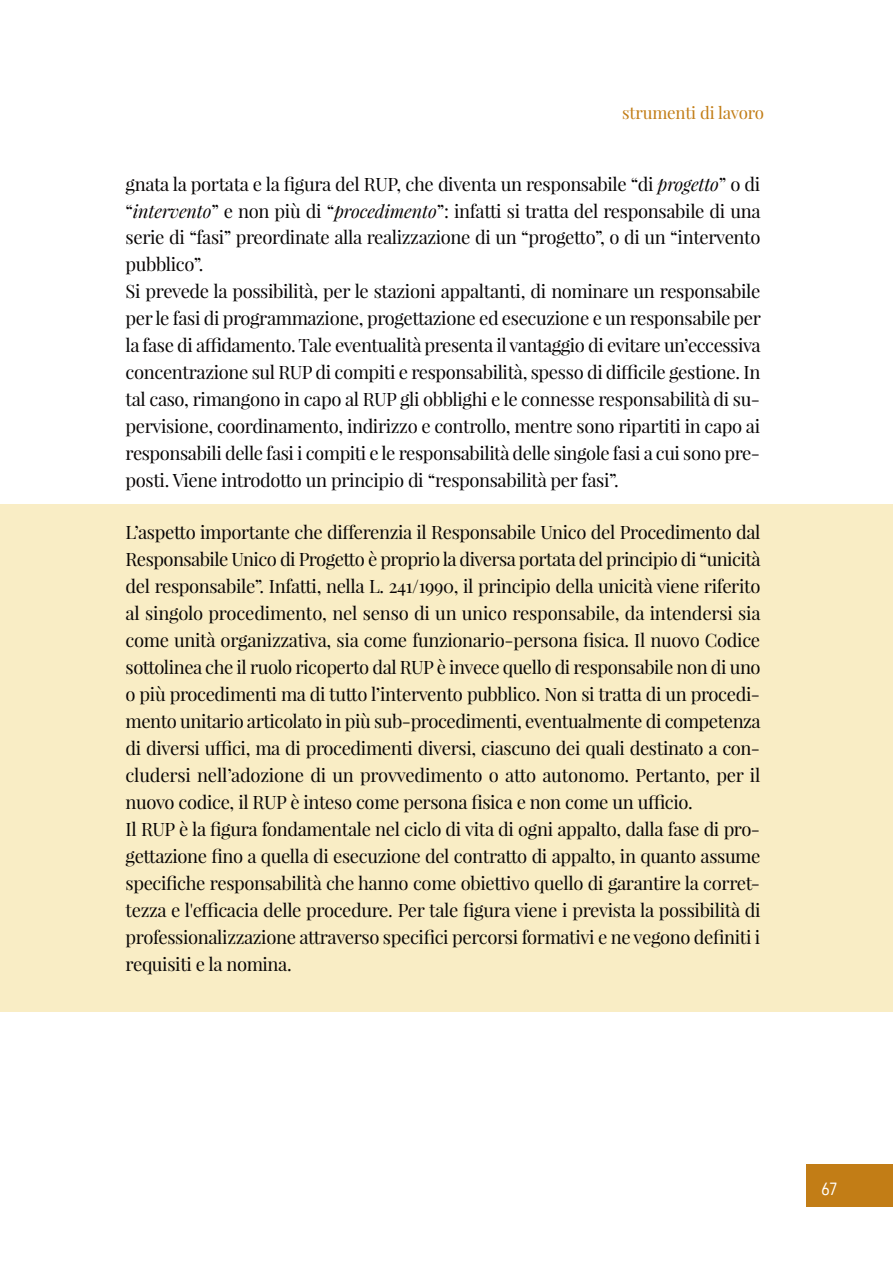
<style>
.page{position:relative;width:893px;height:1263px;background:#fff}
.page>*{position:absolute;margin:0;border:0;box-sizing:border-box;transform-origin:0 0}
.t1{font:18px/27px "Playfair Display";letter-spacing:-.02em;color:#080505;text-align:justify}
.t2{font:18px "D DIN";color:#fff}
.t3{font:16.5px "Playfair Display";letter-spacing:-.01em;color:#c27d16}
.s1{font-style:italic}
</style>
<div class="page">
<div style="left:0;top:505px;width:893px;height:507px;background:#f9edc5"></div>
<div style="left:807px;top:1165px;width:86px;height:42px;background:#c27d16"></div>
<p class="t3" style="left:622px;top:106px;width:144px">strumenti di lavoro</p>
<p class="t1" style="left:126px;top:171px;width:636px">gnata la portata e la figura del RUP, che diventa un responsabile “di <span class="s1">progetto</span>” o di “<span class="s1">intervento</span>” e non più di “<span class="s1">procedimento</span>”: infatti si tratta del responsabile di una serie di “fasi” preordinate alla realizzazione di un “progetto”, o di un “intervento pubblico”.</p>
<p class="t1" style="left:126px;top:279px;width:637px">Si prevede la possibilità, per le stazioni appaltanti, di nominare un responsabile per le fasi di programmazione, progettazione ed esecuzione e un responsabile per la fase di affidamento. Tale eventualità presenta il vantaggio di evitare un’eccessiva concentrazione sul RUP di compiti e responsabilità, spesso di difficile gestione. In tal caso, rimangono in capo al RUP gli obblighi e le connesse responsabilità di su&shy;pervisione, coordinamento, indirizzo e controllo, mentre sono ripartiti in capo ai responsabili delle fasi i compiti e le responsabilità delle singole fasi a cui sono pre&shy;posti. Viene introdotto un principio di “responsabilità per fasi”.</p>
<p class="t1" style="left:126px;top:520px;width:637px">L’aspetto importante che differenzia il Responsabile Unico del Procedimento dal Responsabile Unico di Progetto è proprio la diversa portata del principio di “unicità del responsabile”. Infatti, nella L. 241/1990, il principio della unicità viene riferito al singolo procedimento, nel senso di un unico responsabile, da intendersi sia come unità organizzativa, sia come funzionario-persona fisica. Il nuovo Codice sottolinea che il ruolo ricoperto dal RUP è invece quello di responsabile non di uno o più procedimenti ma di tutto l’intervento pubblico. Non si tratta di un procedi&shy;mento unitario articolato in più sub-procedimenti, eventualmente di competenza di diversi uffici, ma di procedimenti diversi, ciascuno dei quali destinato a con&shy;cludersi nell’adozione di un provvedimento o atto autonomo. Pertanto, per il nuovo codice, il RUP è inteso come persona fisica e non come un ufficio.</p>
<p class="t1" style="left:126px;top:817px;width:636px">Il RUP è la figura fondamentale nel ciclo di vita di ogni appalto, dalla fase di pro&shy;gettazione fino a quella di esecuzione del contratto di appalto, in quanto assume specifiche responsabilità che hanno come obiettivo quello di garantire la corret&shy;tezza e l'efficacia delle procedure. Per tale figura viene i prevista la possibilità di professionalizzazione attraverso specifici percorsi formativi e ne vegono definiti i requisiti e la nomina.</p>
<p class="t2" style="left:821px;top:1180px;width:18px">67</p>
</div>
